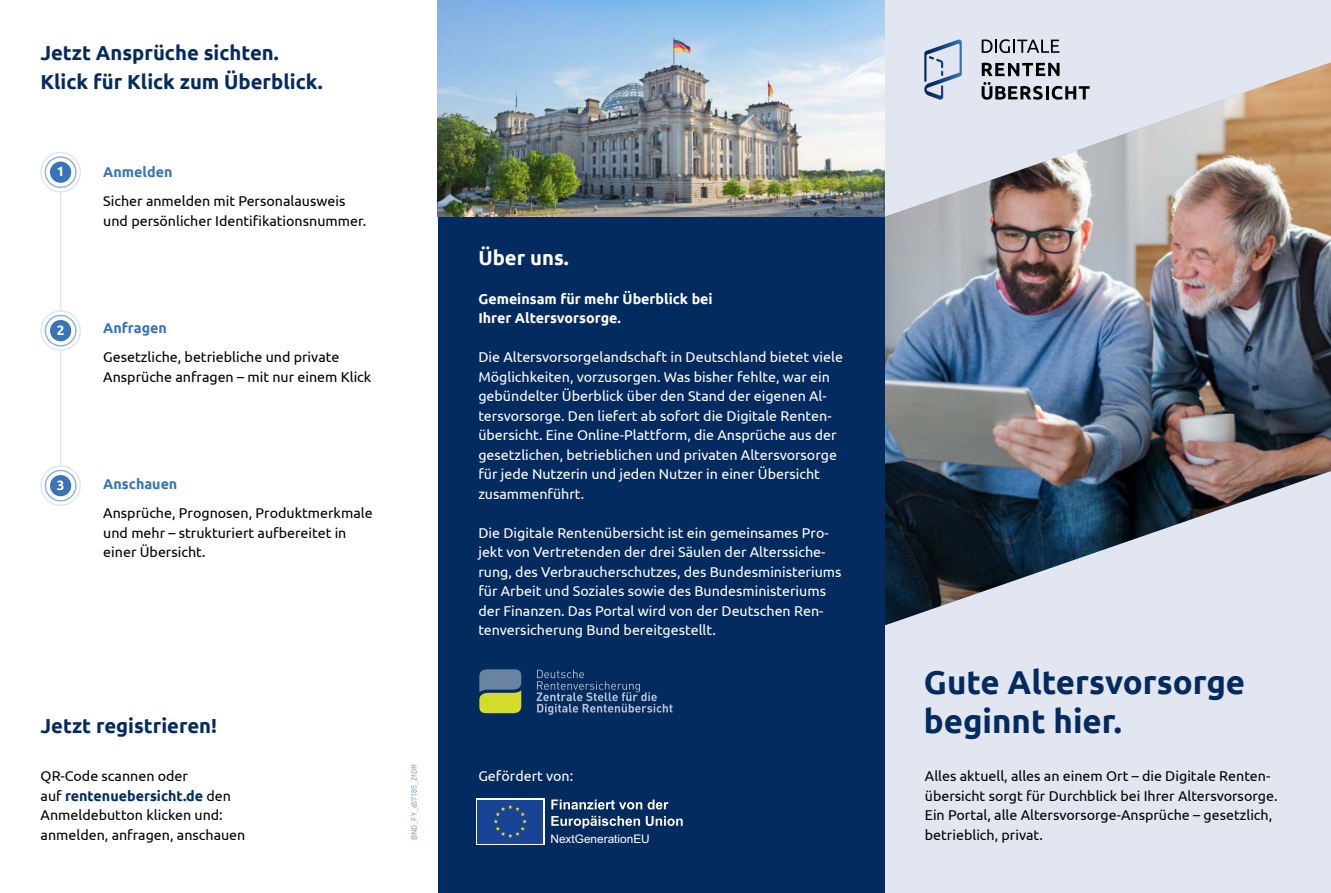
<style>
.page{position:relative;width:1331px;height:893px;background:#fff}
.page>*{position:absolute;margin:0;border:0;box-sizing:border-box;transform-origin:0 0}
.H1-Ueberschrift{font:700 33px/39px "Ubuntu";color:#042b60}
.H2-Ueberschrift{font:700 20.25px "Ubuntu";color:#042b60}
.H2-Ueberschrift-2{font:700 20.25px "Ubuntu";color:#fff}
.P-Fliess{font:14.25px/19.5px "Ubuntu";color:#fff}
.P-Fliess-2{font:14.25px/19.5px "Ubuntu";color:#000}
.H3-Uberschrift{font:700 14.25px/19.5px "Ubuntu";color:#fff}
.H3-Uberschrift-2{font:700 14.25px "Ubuntu";color:#3974b9}
.t1{font:700 13.5px "Ubuntu";color:#fff}
.t2{font:11.85px "Arial";color:#fff}
.t3{font:7.5px "DIN Pro DR Vp";color:#688fb0}
.s1{font-weight:700;color:#042b60}
</style>
<div class="page">
<div style="left:884px;top:0;width:447px;height:893px;background:#e1e6f0"></div>
<hr style="left:60px;top:191px;width:1px;height:294px;background:#e1e6f0">
<svg style="left:982px;top:39px;width:77px;height:14px"></svg>
<svg style="left:924px;top:40px;width:38px;height:22px"></svg>
<div style="left:45px;top:156px;width:32px;height:32px;border:2px solid #92b3da;border-radius:50%"></div>
<div style="left:40px;top:152px;width:41px;height:41px;border:2px solid #e1e6f0;border-radius:50%"></div>
<div style="left:50px;top:162px;width:21px;height:21px;background:#3974b9;border-radius:50%"></div>
<svg style="left:41px;top:311px;width:39px;height:39px"></svg>
<div style="left:40px;top:310px;width:41px;height:41px;border:2px solid #e1e6f0;border-radius:50%"></div>
<div style="left:45px;top:315px;width:32px;height:32px;border:2px solid #92b3da;border-radius:50%"></div>
<div style="left:50px;top:320px;width:21px;height:21px;background:#3974b9;border-radius:50%"></div>
<svg style="left:41px;top:466px;width:39px;height:39px"></svg>
<div style="left:40px;top:465px;width:41px;height:41px;border:2px solid #e1e6f0;border-radius:50%"></div>
<div style="left:45px;top:470px;width:32px;height:32px;border:2px solid #92b3da;border-radius:50%"></div>
<div style="left:50px;top:475px;width:21px;height:21px;background:#3974b9;border-radius:50%"></div>
<img style="left:884px;top:62px;width:447px;height:563px">
<div style="left:438px;top:214px;width:446px;height:679px;background:#042b60"></div>
<img style="left:438px;top:0;width:446px;height:217px">
<div style="left:476px;top:798px;width:68px;height:47px;background:#174494"></div>
<svg style="left:494px;top:805px;width:33px;height:33px"></svg>
<svg style="left:551px;top:799px;width:91px;height:10px"></svg>
<svg style="left:648px;top:799px;width:20px;height:10px"></svg>
<svg style="left:551px;top:816px;width:89px;height:12px"></svg>
<svg style="left:646px;top:816px;width:37px;height:10px"></svg>
<svg style="left:479px;top:669px;width:42px;height:44px;background:#8ca065"></svg>
<svg style="left:537px;top:670px;width:135px;height:45px"></svg>
<h2 class="H2-Ueberschrift" style="left:40px;top:40px;width:240px">Jetzt Ansprüche sichten.</h2>
<h2 class="H2-Ueberschrift" style="left:40px;top:70px;width:284px">Klick für Klick zum Überblick.</h2>
<p class="t1" style="left:57px;top:163px;width:9px">1</p>
<h3 class="H3-Uberschrift-2" style="left:103px;top:163px;width:71px">Anmelden</h3>
<p class="P-Fliess-2" style="left:103px;top:191px;width:264px">Sicher anmelden mit Personalausweis und persönlicher Identifikationsnummer.</p>
<p class="t1" style="left:57px;top:322px;width:9px">2</p>
<h3 class="H3-Uberschrift-2" style="left:103px;top:319px;width:65px">Anfragen</h3>
<p class="P-Fliess-2" style="left:103px;top:347px;width:270px">Gesetzliche, betriebliche und private<br>Ansprüche anfragen – mit nur einem Klick</p>
<p class="t1" style="left:57px;top:477px;width:9px">3</p>
<h3 class="H3-Uberschrift-2" style="left:103px;top:475px;width:76px">Anschauen</h3>
<p class="P-Fliess-2" style="left:103px;top:503px;width:271px">Ansprüche, Prognosen, Produktmerkmale und mehr – strukturiert aufbereitet in einer Übersicht.</p>
<h2 class="H2-Ueberschrift" style="left:40px;top:713px;width:178px">Jetzt registrieren!</h2>
<p class="P-Fliess-2" style="left:41px;top:766px;width:206px">QR-Code scannen oder<br>auf <span class="s1">rentenuebersicht.de</span> den<br>Anmeldebutton klicken und: anmelden, anfragen, anschauen</p>
<p class="t3" style="left:409px;top:840px;width:77px;rotate:-90deg">BND_FY_657185_ZfDR</p>
<h2 class="H2-Ueberschrift-2" style="left:478px;top:245px;width:92px">Über uns.</h2>
<h3 class="H3-Uberschrift" style="left:478px;top:289px;width:236px">Gemeinsam für mehr Überblick bei<br>Ihrer Altersvorsorge.</h3>
<p class="P-Fliess" style="left:478px;top:347px;width:366px">Die Altersvorsorgelandschaft in Deutschland bietet viele Möglichkeiten, vorzusorgen. Was bisher fehlte, war ein gebündelter Überblick über den Stand der eigenen Al&shy;tersvorsorge. Den liefert ab sofort die Digitale Renten&shy;übersicht. Eine Online-Plattform, die Ansprüche aus der gesetzlichen, betrieblichen und privaten Altersvorsorge für jede Nutzerin und jeden Nutzer in einer Übersicht zusammenführt.</p>
<p class="P-Fliess" style="left:478px;top:522px;width:365px">Die Digitale Rentenübersicht ist ein gemeinsames Pro&shy;jekt von Vertretenden der drei Säulen der Alterssiche&shy;rung, des Verbraucherschutzes, des Bundesministeriums für Arbeit und Soziales sowie des Bundesministeriums der Finanzen. Das Portal wird von der Deutschen Ren&shy;tenversicherung Bund bereitgestellt.</p>
<p class="P-Fliess" style="left:478px;top:766px;width:96px">Gefördert von:</p>
<p class="t2" style="left:550px;top:831px;width:101px">NextGenerationEU</p>
<h1 class="H1-Ueberschrift" style="left:924px;top:662px;width:323px">Gute Altersvorsorge beginnt hier.</h1>
<p class="P-Fliess-2" style="left:925px;top:766px;width:354px">Alles aktuell, alles an einem Ort – die Digitale Renten&shy;übersicht sorgt für Durchblick bei Ihrer Altersvorsorge.<br>Ein Portal, alle Altersvorsorge-Ansprüche – gesetzlich, betrieblich, privat.</p>
</div>
